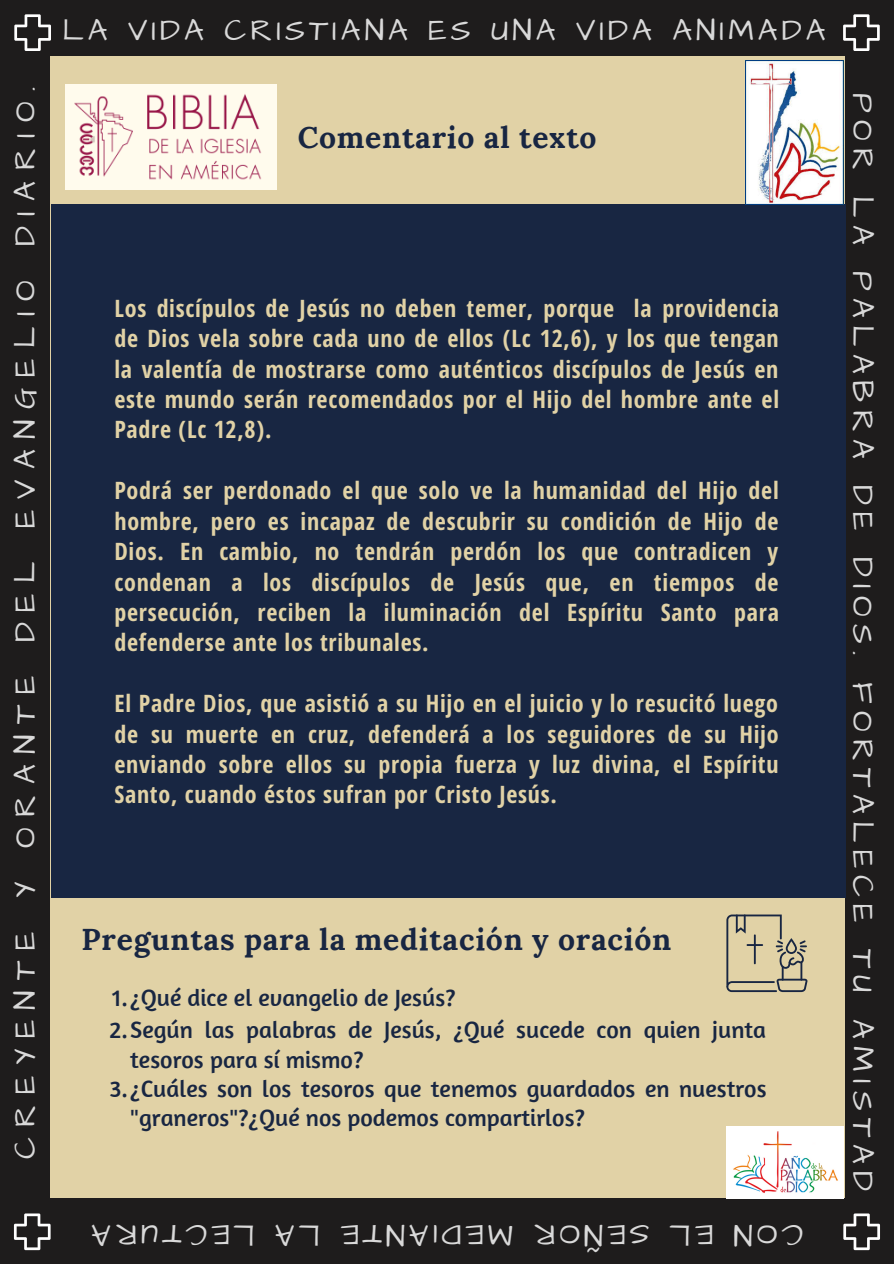
<style>
.page{position:relative;width:894px;height:1264px;background:#fff}
.page>*{position:absolute;margin:0;border:0;box-sizing:border-box;transform-origin:0 0}
.t1{font:30.9px "Architects Daughter";letter-spacing:.23em;color:#d9d9d9}
.t2{font:30.9px "Architects Daughter";letter-spacing:.345em;color:#d9d9d9}
.t3{font:30.9px "Architects Daughter";letter-spacing:.13em;color:#d9d9d9}
.t4{font:30.9px "Architects Daughter";letter-spacing:.125em;color:#d9d9d9}
.t5{font:700 30px "Lora";letter-spacing:.025em;color:#182642}
.t6{font:700 24px/30.5px "Open Sans Hebrew Condensed";letter-spacing:.03em;color:#e1d2a6;text-align:justify}
.t7{font:24px/32.7px "Amaranth";color:#182642}
</style>
<div class="page">
<div style="left:0;top:0;width:893px;height:1263px;background:#1e1c1c"></div>
<div style="left:51px;top:56px;width:794px;height:1141px;background:#e1d2a6"></div>
<svg style="left:843px;top:14px;width:36px;height:37px"></svg>
<svg style="left:843px;top:1213px;width:36px;height:37px"></svg>
<svg style="left:14px;top:1213px;width:37px;height:37px"></svg>
<svg style="left:14px;top:14px;width:37px;height:37px"></svg>
<div style="left:51px;top:204px;width:794px;height:694px;background:#182642"></div>
<img style="left:745px;top:60px;width:98px;height:144px">
<img style="left:726px;top:1126px;width:117px;height:72px">
<div style="left:65px;top:84px;width:212px;height:105px;background:#fffbed"></div>
<img style="left:74px;top:94px;width:188px;height:86px">
<svg style="left:726px;top:914px;width:81px;height:78px"></svg>
<p class="t2" style="left:4px;top:1159px;width:1074px;rotate:-90deg">CREYENTE Y ORANTE DEL EVANGELIO DIARIO.</p>
<p class="t3" style="left:62px;top:10px;width:764px">LA VIDA CRISTIANA ES UNA VIDA ANIMADA</p>
<p class="t5" style="left:298px;top:118px;width:300px">Comentario al texto</p>
<p class="t6" style="left:114px;top:292px;width:666px">Los discípulos de Jesús no deben temer, porque la providencia de Dios vela sobre cada uno de ellos (Lc 12,6), y los que tengan la valentía de mostrarse como auténticos discípulos de Jesús en este mundo serán recomendados por el Hijo del hombre ante el Padre (Lc 12,8).</p>
<p class="t6" style="left:114px;top:475px;width:665px">Podrá ser perdonado el que solo ve la humanidad del Hijo del hombre, pero es incapaz de descubrir su condición de Hijo de Dios. En cambio, no tendrán perdón los que contradicen y condenan a los discípulos de Jesús que, en tiempos de persecución, reciben la iluminación del Espíritu Santo para defenderse ante los tribunales.</p>
<p class="t6" style="left:114px;top:687px;width:665px">El Padre Dios, que asistió a su Hijo en el juicio y lo resucitó luego de su muerte en cruz, defenderá a los seguidores de su Hijo enviando sobre ellos su propia fuerza y luz divina, el Espíritu Santo, cuando éstos sufran por Cristo Jesús.</p>
<p class="t5" style="left:82px;top:920px;width:591px">Preguntas para la meditación y oración</p>
<p class="t7" style="left:110px;top:980px;width:657px">1.¿Qué dice el evangelio de Jesús?<br>2.Según las palabras de Jesús, ¿Qué sucede con quien junta</p>
<p class="t7" style="left:130px;top:1042px;width:234px">tesoros para sí mismo?</p>
<p class="t7" style="left:109px;top:1071px;width:658px">3.¿Cuáles son los tesoros que tenemos guardados en nuestros</p>
<p class="t7" style="left:130px;top:1100px;width:456px">"graneros"?¿Qué nos podemos compartirlos?</p>
<p class="t4" style="left:255px;top:1255px;width:165px;rotate:-180deg">LECTURA</p>
<p class="t1" style="left:320px;top:1255px;width:47px;rotate:-180deg">LA</p>
<p class="t1" style="left:513px;top:1255px;width:174px;rotate:-180deg">MED AI NTE</p>
<p class="t1" style="left:649px;top:1255px;width:117px;rotate:-180deg">SEÑOR</p>
<p class="t1" style="left:713px;top:1255px;width:45px;rotate:-180deg">EL</p>
<p class="t1" style="left:802px;top:1255px;width:71px;rotate:-180deg">CON</p>
<p class="t1" style="left:883px;top:93px;width:1099px;rotate:90deg">POR LA PALABRA DE DIOS. FORTALECE TU AMISTAD</p>
</div>
